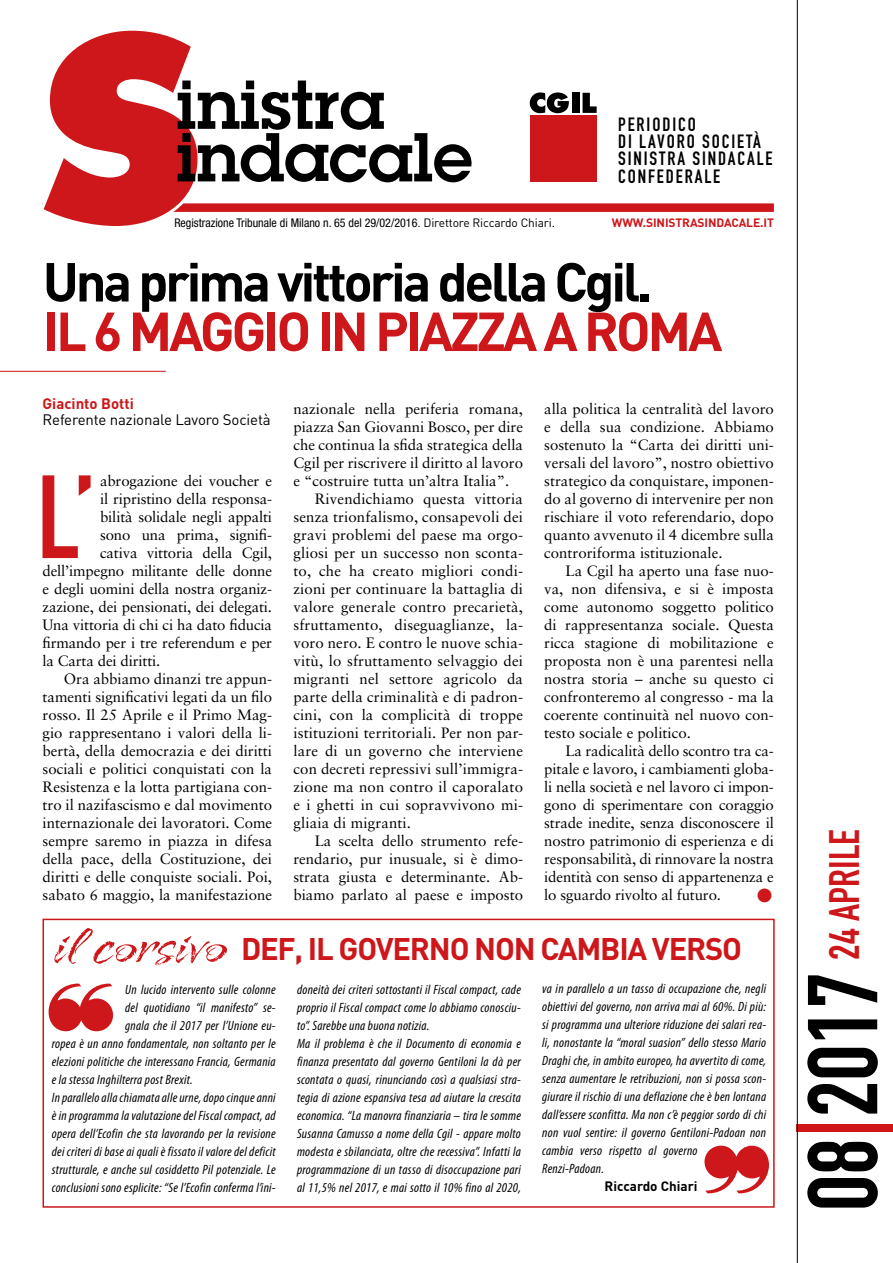
<style>
.page{position:relative;width:893px;height:1263px;background:#fff}
.page>*{position:absolute;margin:0;border:0;box-sizing:border-box;transform-origin:0 0}
.t1{font:116.1px "DIN Engschrift Std";color:#cd171a}
.t2{font:97.35px "DIN Engschrift Std";color:#000}
.t3{font:700 54px "DIN";letter-spacing:-.06em;color:#000}
.t4{font:700 54px "DIN";letter-spacing:-.06em;color:#cd171a}
.t5{font:42px "DIN Engschrift Std";color:#cd171a}
.t6{font:700 30.9px "DIN";letter-spacing:-.04em;color:#cd171a}
.t7{font:18.9px/17.2px "DIN Engschrift Std";letter-spacing:.1em;color:#000}
.t8{font:15px/18px "Sabon";color:#000;text-align:justify}
.t9{font:15px "DIN";letter-spacing:-.01em;color:#000}
.t10{font:700 15px "DIN";color:#cd171a}
.t11{font:15px "Zapf Dingbats IT Cby BT";color:#cd171a}
.t12{font:italic condensed 13.5px/18px "Myriad Pro";letter-spacing:.02em;color:#000}
.t13{font:700 13.5px "DIN";color:#000}
.t14{font:condensed 12px "Helvetica Neue";color:#000}
.t15{font:700 12px "DIN";letter-spacing:-.01em;color:#cd171a}
.s1{font-family:"DIN";font-stretch:normal}
.s2{color:#cd171a}
</style>
<div class="page">
<div style="left:43px;top:919px;width:732px;height:289px;border:2px solid #cd171a"></div>
<hr style="left:797px;top:0;width:1px;height:1263px;background:#000">
<svg style="left:49px;top:983px;width:64px;height:48px"></svg>
<svg style="left:704px;top:1146px;width:65px;height:48px"></svg>
<svg style="left:54px;top:928px;width:173px;height:37px"></svg>
<div style="left:43px;top:203px;width:731px;height:9px;background:#cd171a"></div>
<svg style="left:42px;top:30px;width:430px;height:196px"></svg>
<svg style="left:530px;top:92px;width:39px;height:21px"></svg>
<div style="left:572px;top:93px;width:7px;height:20px;background:#000"></div>
<svg style="left:583px;top:93px;width:14px;height:20px"></svg>
<div style="left:530px;top:115px;width:67px;height:66px;background:#cd171a"></div>
<hr style="left:0;top:371px;width:166px;height:1px;background:#cd171a">
<p class="t7" style="left:618px;top:116px;width:156px">PERIODICO<br>DI LAVORO SOCIETÀ<br>SINISTRA SINDACALE<br>CONFEDERALE</p>
<p class="t14" style="left:174px;top:216px;width:382px">Registrazione Tribunale di Milano n. 65 del 29/02/2016<span class="s1">. Direttore Riccardo Chiari.</span></p>
<p class="t15" style="left:612px;top:215px;width:164px">WWW.SINISTRASINDACALE.IT</p>
<h3 class="t3" style="left:43px;top:247px;width:611px">Una prima vittoria della Cgil.</h3>
<h3 class="t4" style="left:43px;top:296px;width:681px">IL 6 MAGGIO IN PIAZZA A ROMA</h3>
<p class="t10" style="left:43px;top:393px;width:93px">Giacinto Botti</p>
<p class="t9" style="left:43px;top:410px;width:230px">Referente nazionale Lavoro Società</p>
<h1 class="t1" style="left:37px;top:449px;width:60px">L’</h1>
<p class="t8" style="left:100px;top:472px;width:174px">abrogazione dei voucher e</p>
<p class="t8" style="left:100px;top:490px;width:174px">il ripristino della responsa-</p>
<p class="t8" style="left:100px;top:508px;width:174px">bilità solidale negli appalti</p>
<p class="t8" style="left:100px;top:526px;width:174px">sono una prima, signifi-</p>
<p class="t8" style="left:100px;top:544px;width:174px">cativa vittoria della Cgil,</p>
<p class="t8" style="left:43px;top:562px;width:231px">dell’impegno militante delle donne</p>
<p class="t8" style="left:43px;top:580px;width:231px">e degli uomini della nostra organiz-</p>
<p class="t8" style="left:43px;top:598px;width:231px">zazione, dei pensionati, dei delegati.</p>
<p class="t8" style="left:43px;top:616px;width:231px">Una vittoria di chi ci ha dato fiducia</p>
<p class="t8" style="left:43px;top:634px;width:231px">firmando per i tre referendum e per</p>
<p class="t8" style="left:43px;top:652px;width:119px">la Carta dei diritti.</p>
<p class="t8" style="left:64px;top:670px;width:210px">Ora abbiamo dinanzi tre appun-</p>
<p class="t8" style="left:43px;top:688px;width:231px">tamenti significativi legati da un filo</p>
<p class="t8" style="left:43px;top:706px;width:231px">rosso. Il 25 Aprile e il Primo Mag-</p>
<p class="t8" style="left:43px;top:724px;width:231px">gio rappresentano i valori della li-</p>
<p class="t8" style="left:43px;top:742px;width:231px">bertà, della democrazia e dei diritti</p>
<p class="t8" style="left:43px;top:760px;width:231px">sociali e politici conquistati con la</p>
<p class="t8" style="left:43px;top:778px;width:231px">Resistenza e la lotta partigiana con-</p>
<p class="t8" style="left:43px;top:796px;width:231px">tro il nazifascismo e dal movimento</p>
<p class="t8" style="left:43px;top:814px;width:231px">internazionale dei lavoratori. Come</p>
<p class="t8" style="left:43px;top:832px;width:231px">sempre saremo in piazza in difesa</p>
<p class="t8" style="left:43px;top:850px;width:231px">della pace, della Costituzione, dei</p>
<p class="t8" style="left:43px;top:868px;width:231px">diritti e delle conquiste sociali. Poi,</p>
<p class="t8" style="left:43px;top:886px;width:231px">sabato 6 maggio, la manifestazione</p>
<p class="t8" style="left:293px;top:400px;width:231px">nazionale nella periferia romana,</p>
<p class="t8" style="left:293px;top:418px;width:231px">piazza San Giovanni Bosco, per dire</p>
<p class="t8" style="left:293px;top:436px;width:231px">che continua la sfida strategica della</p>
<p class="t8" style="left:293px;top:454px;width:231px">Cgil per riscrivere il diritto al lavoro</p>
<p class="t8" style="left:293px;top:472px;width:217px">e “costruire tutta un’altra Italia”.</p>
<p class="t8" style="left:315px;top:490px;width:210px">Rivendichiamo questa vittoria</p>
<p class="t8" style="left:293px;top:508px;width:231px">senza trionfalismo, consapevoli dei</p>
<p class="t8" style="left:293px;top:526px;width:231px">gravi problemi del paese ma orgo-</p>
<p class="t8" style="left:293px;top:544px;width:231px">gliosi per un successo non sconta-</p>
<p class="t8" style="left:293px;top:562px;width:231px">to, che ha creato migliori condi-</p>
<p class="t8" style="left:293px;top:580px;width:231px">zioni per continuare la battaglia di</p>
<p class="t8" style="left:293px;top:598px;width:231px">valore generale contro precarietà,</p>
<p class="t8" style="left:293px;top:616px;width:231px">sfruttamento, diseguaglianze, la-</p>
<p class="t8" style="left:293px;top:634px;width:231px">voro nero. E contro le nuove schia-</p>
<p class="t8" style="left:293px;top:652px;width:231px">vitù, lo sfruttamento selvaggio dei</p>
<p class="t8" style="left:293px;top:670px;width:231px">migranti nel settore agricolo da</p>
<p class="t8" style="left:293px;top:688px;width:231px">parte della criminalità e di padron-</p>
<p class="t8" style="left:293px;top:706px;width:231px">cini, con la complicità di troppe</p>
<p class="t8" style="left:293px;top:724px;width:231px">istituzioni territoriali. Per non par-</p>
<p class="t8" style="left:293px;top:742px;width:231px">lare di un governo che interviene</p>
<p class="t8" style="left:293px;top:760px;width:231px">con decreti repressivi sull’immigra-</p>
<p class="t8" style="left:293px;top:778px;width:231px">zione ma non contro il caporalato</p>
<p class="t8" style="left:293px;top:796px;width:231px">e i ghetti in cui sopravvivono mi-</p>
<p class="t8" style="left:293px;top:814px;width:119px">gliaia di migranti.</p>
<p class="t8" style="left:315px;top:832px;width:210px">La scelta dello strumento refe-</p>
<p class="t8" style="left:293px;top:850px;width:231px">rendario, pur inusuale, si è dimo-</p>
<p class="t8" style="left:293px;top:868px;width:231px">strata giusta e determinante. Ab-</p>
<p class="t8" style="left:293px;top:886px;width:231px">biamo parlato al paese e imposto</p>
<p class="t8" style="left:544px;top:400px;width:231px">alla politica la centralità del lavoro e della sua condizione. Abbiamo sostenuto la “Carta dei diritti uni&shy;versali del lavoro”, nostro obiettivo strategico da conquistare, imponen&shy;do al governo di intervenire per non rischiare il voto referendario, dopo quanto avvenuto il 4 dicembre sulla controriforma istituzionale.</p>
<p class="t8" style="left:544px;top:562px;width:231px;text-indent:21px">La Cgil ha aperto una fase nuo&shy;va, non difensiva, e si è imposta come autonomo soggetto politico di rappresentanza sociale. Questa ricca stagione di mobilitazione e proposta non è una parentesi nella nostra storia – anche su questo ci confronteremo al congresso - ma la coerente continuità nel nuovo con&shy;testo sociale e politico.</p>
<p class="t8" style="left:544px;top:742px;width:231px;text-indent:21px">La radicalità dello scontro tra ca&shy;pitale e lavoro, i cambiamenti globa&shy;li nella società e nel lavoro ci impon&shy;gono di sperimentare con coraggio strade inedite, senza disconoscere il nostro patrimonio di esperienza e di responsabilità, di rinnovare la nostra identità con senso di appartenenza e lo sguardo rivolto al futuro.</p>
<p class="t11" style="left:757px;top:888px;width:16px">●</p>
<h3 class="t6" style="left:241px;top:928px;width:502px">DEF, IL GOVERNO NON CAMBIA VERSO</h3>
<p class="t12" style="left:125px;top:980px;width:152px">Un lucido intervento sulle colonne</p>
<p class="t12" style="left:125px;top:998px;width:152px">del quotidiano “il manifesto” se-</p>
<p class="t12" style="left:125px;top:1016px;width:152px">gnala che il 2017 per l’Unione eu-</p>
<p class="t12" style="left:52px;top:1034px;width:225px">ropea è un anno fondamentale, non soltanto per le</p>
<p class="t12" style="left:52px;top:1052px;width:225px">elezioni politiche che interessano Francia, Germania</p>
<p class="t12" style="left:52px;top:1070px;width:142px">e la stessa Inghilterra post Brexit.</p>
<p class="t12" style="left:52px;top:1088px;width:225px">In parallelo alla chiamata alle urne, dopo cinque anni</p>
<p class="t12" style="left:52px;top:1106px;width:225px">è in programma la valutazione del Fiscal compact, ad</p>
<p class="t12" style="left:52px;top:1124px;width:225px">opera dell’Ecofin che sta lavorando per la revisione</p>
<p class="t12" style="left:52px;top:1142px;width:225px">dei criteri di base ai quali è fissato il valore del deficit</p>
<p class="t12" style="left:52px;top:1160px;width:225px">strutturale, e anche sul cosiddetto Pil potenziale. Le</p>
<p class="t12" style="left:52px;top:1178px;width:225px">conclusioni sono esplicite: “Se l’Ecofin conferma l’ini-</p>
<p class="t12" style="left:297px;top:980px;width:225px">doneità dei criteri sottostanti il Fiscal compact, cade proprio il Fiscal compact come lo abbiamo conosciu&shy;to”. Sarebbe una buona notizia.<br>Ma il problema è che il Documento di economia e finanza presentato dal governo Gentiloni la dà per scontata o quasi, rinunciando così a qualsiasi stra&shy;tegia di azione espansiva tesa ad aiutare la crescita economica. “La manovra finanziaria – tira le somme Susanna Camusso a nome della Cgil - appare molto modesta e sbilanciata, oltre che recessiva”. Infatti la programmazione di un tasso di disoccupazione pari al 11,5% nel 2017, e mai sotto il 10% fino al 2020,</p>
<p class="t12" style="left:542px;top:980px;width:225px">va in parallelo a un tasso di occupazione che, negli obiettivi del governo, non arriva mai al 60%. Di più: si programma una ulteriore riduzione dei salari rea&shy;li, nonostante la “moral suasion” dello stesso Mario Draghi che, in ambito europeo, ha avvertito di come, senza aumentare le retribuzioni, non si possa scon&shy;giurare il rischio di una deflazione che è ben lontana dall’essere sconfitta. Ma non c’è peggior sordo di chi non vuol sentire: il governo Gentiloni-Padoan non cambia verso rispetto al governo<br>Renzi-Padoan.</p>
<p class="t13" style="left:605px;top:1178px;width:95px">Riccardo Chiari</p>
<h3 class="t5" style="left:820px;top:960px;width:132px;rotate:-90deg">24 APRILE</h3>
<h2 class="t2" style="left:786px;top:1211px;width:240px;rotate:-90deg">08<span class="s2">|</span>2017</h2>
</div>
